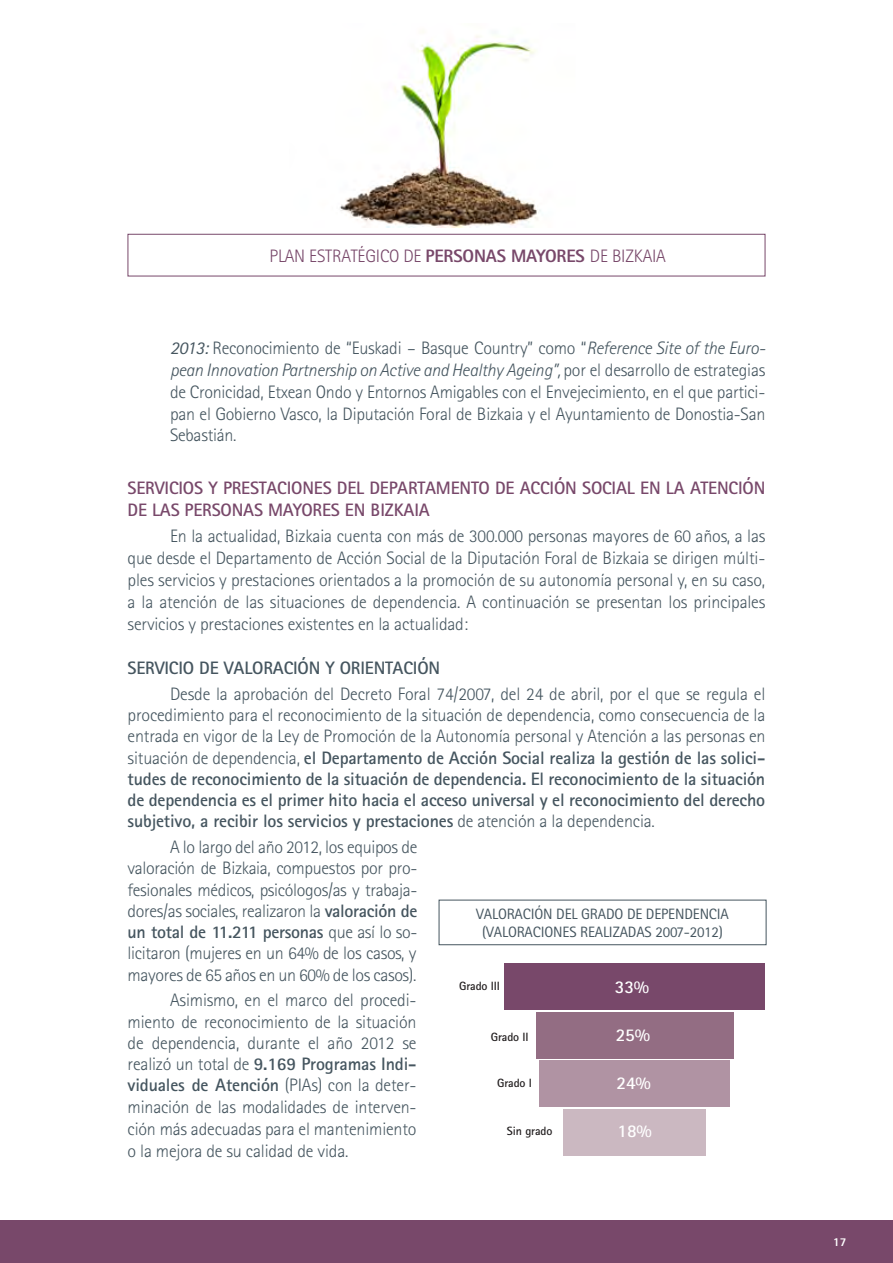
<style>
.page{position:relative;width:893px;height:1263px;background:#fff}
.page>*{position:absolute;margin:0;border:0;box-sizing:border-box;transform-origin:0 0}
.t1{font:300 18px/21.3px "Rotis Sans Serif";letter-spacing:-.01em;color:#45555f;text-align:justify}
.t2{font:700 18px/21.9px "Rotis Sans Serif";letter-spacing:-.01em;color:#78486a}
.t3{font:700 18px "Rotis Sans Serif";letter-spacing:-.01em;color:#45555f}
.t4{font:300 18px "Rotis Sans Serif";color:#78486a}
.t5{font:800 18px "Rotis Sans Serif";color:#78486a}
.t6{font:700 18px "Rotis Sans Serif";letter-spacing:-.01em;color:#fff}
.t7{font:15px/18px "Rotis Sans Serif";letter-spacing:-.01em;color:#45555f;text-align:center}
.t8{font:700 12px "Rotis Sans Serif";letter-spacing:-.01em;color:#231f20}
.t9{font:800 12px "Rotis Sans Serif";color:#fff}
.s1{font-weight:300}
.s2{font-weight:400;font-style:italic}
.s3{font-style:italic}
.s4{font-weight:700}
</style>
<div class="page">
<img style="left:340px;top:35px;width:201px;height:193px">
<div style="left:0;top:1220px;width:893px;height:43px;background:#78486a"></div>
<div style="left:128px;top:234px;width:637px;height:42px;border:1px solid #78486a"></div>
<div style="left:439px;top:900px;width:327px;height:45px;border:1px solid #45555f"></div>
<div style="left:504px;top:963px;width:261px;height:47px;background:#78486a"></div>
<div style="left:536px;top:1012px;width:198px;height:47px;background:#936d83"></div>
<div style="left:540px;top:1061px;width:190px;height:46px;background:#b093a3"></div>
<div style="left:563px;top:1109px;width:143px;height:46px;background:#cbb8c1"></div>
<p class="t4" style="left:269px;top:246px;width:18px">Plan</p>
<p class="t4" style="left:309px;top:246px;width:17px">Estratégico</p>
<p class="t5" style="left:403px;top:245px;width:42px"><span class="s1">de</span> PERSONAS</p>
<p class="t5" style="left:511px;top:245px;width:26px">MAYORES</p>
<p class="t4" style="left:590px;top:246px;width:40px">de Bizkaia</p>
<p class="t1" style="left:170px;top:337px;width:597px;line-height:21.9px"><span class="s2">2013:</span> Reconocimiento de “Euskadi – Basque Country” como “<span class="s3">Reference Site of the Euro&shy;pean Innovation Partnership on Active and Healthy Ageing”,</span> por el desarrollo de estrategias de Cronicidad, Etxean Ondo y Entornos Amigables con el Envejecimiento, en el que partici&shy;pan el Gobierno Vasco, la Diputación Foral de Bizkaia y el Ayuntamiento de Donostia-San Sebastián.</p>
<p class="t2" style="left:128px;top:477px;width:639px">Servicios y prestaciones del Departam ento de Acción Social en la atención de las Personas Mayores en Bizkaia</p>
<p class="t1" style="left:128px;top:525px;width:639px;line-height:21.9px;text-indent:43px">En la actualidad, Bizkaia cuenta con más de 300.000 personas mayores de 60 años, a las que desde el Departamento de Acción Social de la Diputación Foral de Bizkaia se dirigen múlti&shy;ples servicios y prestaciones orientados a la promoción de su autonomía personal y, en su caso, a la atención de las situaciones de dependencia. A continuación se presentan los principales servicios y prestaciones existentes en la actualidad:</p>
<p class="t3" style="left:128px;top:657px;width:314px">Servicio de Valoración y orientación</p>
<p class="t1" style="left:128px;top:683px;width:639px;text-indent:43px">Desde la aprobación del Decreto Foral 74/2007, del 24 de abril, por el que se regula el procedimiento para el reconocimiento de la situación de dependencia, como consecuencia de la entrada en vigor de la Ley de Promoción de la Autonomía personal y Atención a las personas en situación de dependencia, <span class="s4">el Departamento de Acción Social realiza la gestión de las solici&shy;tudes de reconocimiento de la situación de dependencia. El reconocimiento de la situación de dependencia es el primer hito hacia el acceso universal y el reconocimiento del derecho subjetivo, a recibir los servicios y prestaciones</span> de atención a la dependencia.</p>
<p class="t1" style="left:128px;top:836px;width:291px;text-indent:43px">A lo largo del año 2012, los equipos de valoración de Bizkaia, compuestos por pro&shy;fesionales médicos, psicólogos/as y trabaja&shy;dores/as sociales, realizaron la <span class="s4">valoración de un total de 11.211 personas</span> que así lo so&shy;licitaron (mujeres en un 64% de los casos, y mayores de 65 años en un 60% de los casos).</p>
<p class="t1" style="left:128px;top:989px;width:291px;text-indent:43px">Asimismo, en el marco del procedi&shy;miento de reconocimiento de la situación de dependencia, durante el año 2012 se realizó un total de <span class="s4">9.169 Programas I ndi&shy;viduales de Atención</span> (PIAs) con la deter&shy;minación de las modalidades de interven&shy;ción más adecuadas para el mantenimiento o la mejora de su calidad de vida.</p>
<p class="t7" style="left:476px;top:905px;width:254px">VALORACIÓN DEL GRADO DE DEPENDENCIA (VALORACIONES REALIZADAS 2007-2012)</p>
<p class="t6" style="left:615px;top:975px;width:36px">33%</p>
<p class="t6" style="left:616px;top:1023px;width:36px">25%</p>
<p class="t6" style="left:617px;top:1072px;width:36px">24%</p>
<p class="t6" style="left:617px;top:1120px;width:36px">18%</p>
<p class="t8" style="left:459px;top:979px;width:36px">Grado III</p>
<p class="t8" style="left:491px;top:1029px;width:35px">Grado II</p>
<p class="t8" style="left:497px;top:1075px;width:34px">Grado I</p>
<p class="t8" style="left:507px;top:1123px;width:47px">Sin grado</p>
<p class="t9" style="left:833px;top:1235px;width:15px">17</p>
</div>
